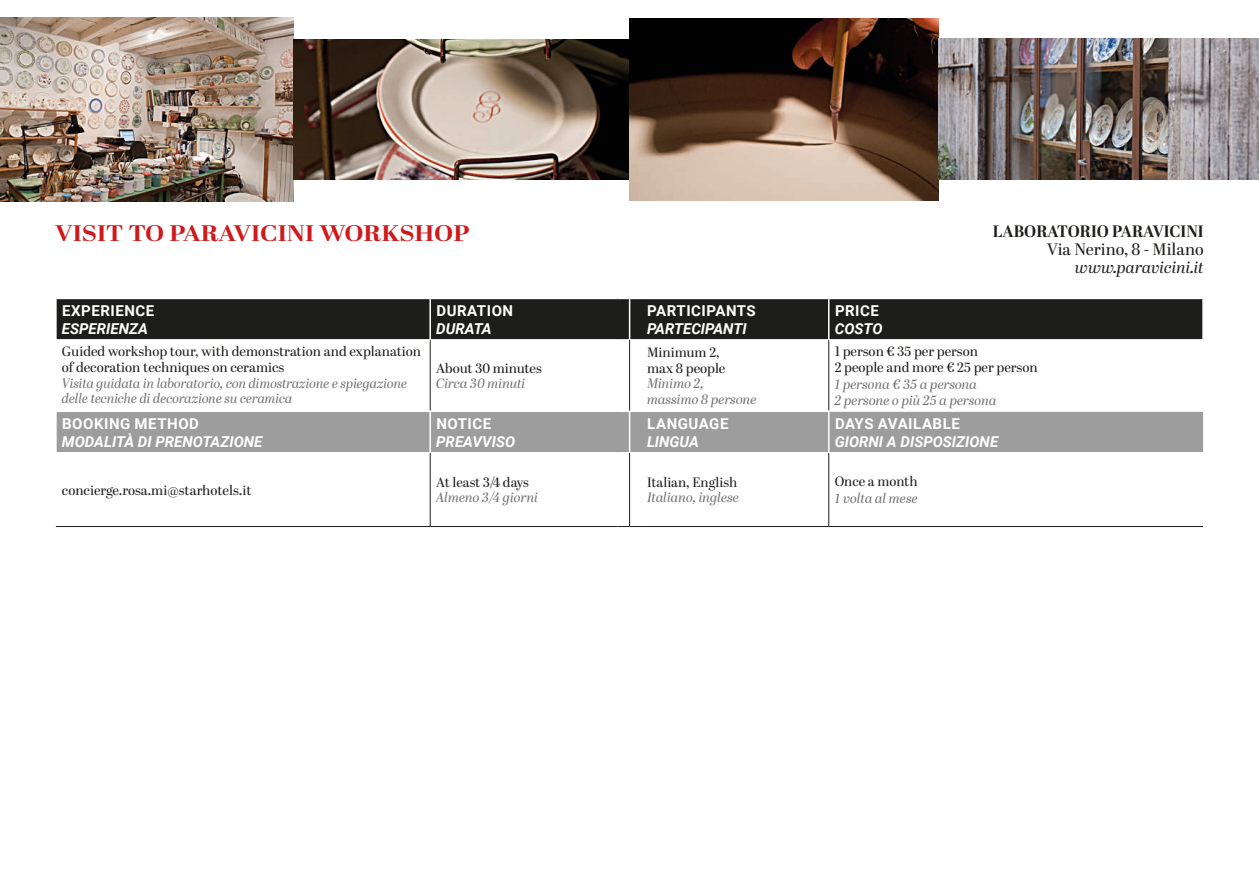
<style>
.page{position:relative;width:1259px;height:893px;background:#fff}
.page>*{position:absolute;margin:0;border:0;box-sizing:border-box;transform-origin:0 0}
.t1{font:700 22.5px "Abril Display";color:#ce1a1c;scale:1.16 1}
.t2{font:700 16.5px "Abril Display";color:#1d1d1b}
.t3{font:16.5px "Abril Display";color:#1d1d1b}
.t4{font:italic 16.5px "Abril Display";color:#1d1d1b}
.t5{font:italic 700 15px "Roboto";color:#fff}
.t6{font:700 15px "Roboto";letter-spacing:.035em;color:#fff}
.t7{font:13.5px/15.9px "Abril Display";color:#1d1d1b}
.t8{font:italic 13.5px/15.9px "Abril Display";color:#70706f}
</style>
<div class="page">
<img style="left:0;top:17px;width:293px;height:185px">
<img style="left:293px;top:39px;width:336px;height:140px">
<div style="left:57px;top:299px;width:1145px;height:40px;background:#1d1d1b"></div>
<div style="left:57px;top:412px;width:1146px;height:40px;background:#9d9d9d"></div>
<div style="left:617px;top:411px;width:12px;height:42px;background:#9d9d9d"></div>
<hr style="left:828px;top:340px;width:1px;height:71px;background:#1d1d1b">
<hr style="left:828px;top:453px;width:1px;height:73px;background:#1d1d1b">
<hr style="left:56px;top:526px;width:374px;height:1px;background:#1d1d1b">
<hr style="left:430px;top:526px;width:187px;height:1px;background:#1d1d1b">
<hr style="left:641px;top:526px;width:188px;height:1px;background:#1d1d1b">
<hr style="left:829px;top:526px;width:374px;height:1px;background:#1d1d1b">
<hr style="left:430px;top:340px;width:1px;height:71px;background:#1d1d1b">
<hr style="left:430px;top:453px;width:1px;height:73px;background:#1d1d1b">
<hr style="left:429px;top:412px;width:2px;height:40px;background:#fff">
<svg style="left:617px;top:411px;width:13px;height:1px"></svg>
<hr style="left:828px;top:412px;width:1px;height:40px;background:#fff">
<svg style="left:617px;top:452px;width:13px;height:1px"></svg>
<hr style="left:429px;top:299px;width:2px;height:40px;background:#fff">
<hr style="left:828px;top:299px;width:1px;height:40px;background:#fff">
<svg style="left:617px;top:339px;width:24px;height:1px"></svg>
<hr style="left:629px;top:340px;width:1px;height:71px;background:#1d1d1b">
<hr style="left:629px;top:453px;width:1px;height:73px;background:#1d1d1b">
<svg style="left:617px;top:526px;width:24px;height:1px"></svg>
<hr style="left:629px;top:412px;width:1px;height:40px;background:#fff">
<hr style="left:629px;top:299px;width:1px;height:40px;background:#fff">
<img style="left:629px;top:18px;width:309px;height:182px">
<img style="left:938px;top:39px;width:321px;height:141px">
<h1 class="t1" style="left:55px;top:218px;width:359px">VISIT TO PARAVICINI WORKSHOP</h1>
<p class="t2" style="left:992px;top:219px;width:212px">LABORATORIO PARAVICINI</p>
<p class="t3" style="left:1047px;top:238px;width:158px">Via Nerino, 8 - Milano</p>
<p class="t4" style="left:1075px;top:255px;width:130px">www.paravicini.it</p>
<p class="t6" style="left:62px;top:300px;width:94px">EXPERIENCE</p>
<p class="t5" style="left:62px;top:318px;width:88px">ESPERIENZA</p>
<p class="t6" style="left:436px;top:300px;width:78px">DURATION</p>
<p class="t5" style="left:436px;top:318px;width:57px">DURATA</p>
<p class="t6" style="left:647px;top:300px;width:110px">PARTICIPANTS</p>
<p class="t5" style="left:647px;top:318px;width:101px">PARTECIPANTI</p>
<p class="t6" style="left:835px;top:300px;width:45px">PRICE</p>
<p class="t5" style="left:834px;top:318px;width:49px">COSTO</p>
<p class="t7" style="left:62px;top:344px;width:361px">Guided workshop tour, with demonstration and explanation of decoration techniques on ceramics</p>
<p class="t8" style="left:62px;top:376px;width:347px">Visita guidata in laboratorio, con dimostrazione e spiegazione delle tecniche di decorazione su ceramica</p>
<p class="t7" style="left:436px;top:361px;width:107px">About 30 minutes</p>
<p class="t8" style="left:436px;top:376px;width:91px">Circa 30 minuti</p>
<p class="t7" style="left:647px;top:345px;width:80px">Minimum 2, max 8 people</p>
<p class="t8" style="left:647px;top:377px;width:111px">Minimo 2, massimo 8 persone</p>
<p class="t7" style="left:835px;top:344px;width:204px;line-height:16.5px">1 person € 35 per person<br>2 people and more € 25 per person</p>
<p class="t8" style="left:835px;top:377px;width:163px;line-height:16.5px">1 persona € 35 a persona<br>2 persone o più 25 a persona</p>
<p class="t6" style="left:62px;top:413px;width:138px">BOOKING METHOD</p>
<p class="t5" style="left:62px;top:431px;width:202px">MODALITÀ DI PRENOTAZIONE</p>
<p class="t6" style="left:436px;top:413px;width:56px">NOTICE</p>
<p class="t5" style="left:436px;top:431px;width:81px">PREAVVISO</p>
<p class="t6" style="left:647px;top:413px;width:83px">LANGUAGE</p>
<p class="t5" style="left:647px;top:431px;width:53px">LINGUA</p>
<p class="t6" style="left:835px;top:413px;width:126px">DAYS AVAILABLE</p>
<p class="t5" style="left:834px;top:431px;width:165px">GIORNI A DISPOSIZIONE</p>
<p class="t7" style="left:62px;top:483px;width:191px">concierge.rosa.mi@starhotels.it</p>
<p class="t7" style="left:436px;top:475px;width:94px">At least 3/4 days</p>
<p class="t8" style="left:436px;top:490px;width:103px">Almeno 3/4 giorni</p>
<p class="t7" style="left:647px;top:475px;width:92px">Italian, English</p>
<p class="t8" style="left:647px;top:490px;width:93px">Italiano, inglese</p>
<p class="t7" style="left:835px;top:474px;width:84px">Once a month</p>
<p class="t8" style="left:835px;top:491px;width:85px">1 volta al mese</p>
</div>
